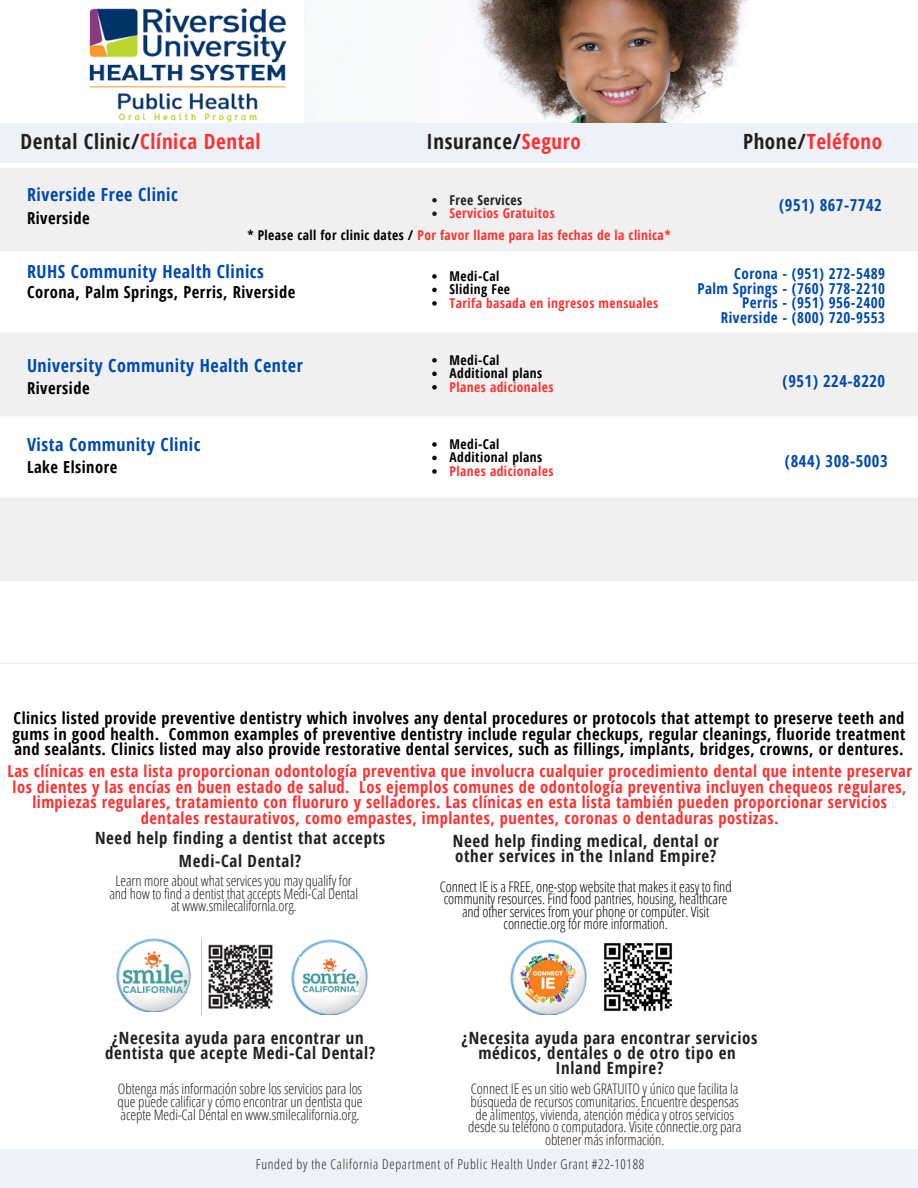
<style>
.page{position:relative;width:918px;height:1188px;background:#fff}
.page>*{position:absolute;margin:0;border:0;box-sizing:border-box;transform-origin:0 0}
.t1{font:700 21px "Open Sans Condensed";letter-spacing:.03em;color:#231f20}
.t2{font:700 21px "Open Sans Condensed";letter-spacing:.03em;color:#ff3131}
.t3{font:700 18px "Open Sans Condensed";letter-spacing:.03em;color:#004aad}
.t4{font:700 16.8px/15.1px "Open Sans Condensed";letter-spacing:.04em;color:#231f20;text-align:center}
.t5{font:700 16.5px/15.8px "Open Sans Condensed";letter-spacing:.03em;color:#ff3131;text-align:center}
.t6{font:700 16.5px/15.8px "Open Sans Condensed";letter-spacing:.03em;color:#000;text-align:justify}
.t7{font:700 16.5px "Open Sans Condensed";letter-spacing:.03em;color:#004aad}
.t8{font:700 15px/14.7px "Open Sans Condensed";letter-spacing:.03em;color:#004aad;text-align:right}
.t9{font:300 14.55px/12.6px "Open Sans Condensed";letter-spacing:-.005em;color:#231f20;text-align:center}
.t10{font:300 14.55px/12.6px "Open Sans Condensed";letter-spacing:-.005em;color:#000;text-align:center}
.t11{font:700 13.5px "Open Sans Condensed";letter-spacing:.03em;color:#ff3131}
.t12{font:300 13.5px "Open Sans Condensed";letter-spacing:.05em;color:#231f20}
.t13{font:700 13.5px "Open Sans Condensed";letter-spacing:.035em;color:#000}
.t14{font:700 13.5px "Open Sans Condensed";letter-spacing:.03em;color:#231f20}
.s1{color:#ff3131}
.s2{color:#231f20}
.s3{color:#000}
</style>
<div class="page">
<div style="left:0;top:123px;width:918px;height:39px;background:#edf1f8"></div>
<div style="left:0;top:1149px;width:918px;height:39px;background:#edf1f8"></div>
<img style="left:117px;top:938px;width:74px;height:74px">
<img style="left:291px;top:939px;width:76px;height:76px">
<img style="left:510px;top:939px;width:76px;height:76px">
<img style="left:124px;top:952px;width:62px;height:41px">
<img style="left:208px;top:944px;width:65px;height:65px">
<img style="left:300px;top:957px;width:59px;height:37px">
<img style="left:519px;top:952px;width:58px;height:53px">
<img style="left:604px;top:943px;width:68px;height:68px">
<img style="left:304px;top:0;width:443px;height:123px">
<img style="left:89px;top:8px;width:198px;height:115px">
<svg style="left:432px;top:198px;width:5px;height:5px"></svg>
<svg style="left:432px;top:212px;width:5px;height:4px"></svg>
<svg style="left:432px;top:274px;width:5px;height:5px"></svg>
<svg style="left:432px;top:288px;width:5px;height:4px"></svg>
<svg style="left:432px;top:301px;width:5px;height:5px"></svg>
<svg style="left:432px;top:358px;width:5px;height:5px"></svg>
<svg style="left:432px;top:372px;width:5px;height:4px"></svg>
<svg style="left:432px;top:385px;width:5px;height:5px"></svg>
<svg style="left:432px;top:442px;width:5px;height:5px"></svg>
<svg style="left:432px;top:456px;width:5px;height:4px"></svg>
<svg style="left:432px;top:469px;width:5px;height:5px"></svg>
<p class="t1" style="left:21px;top:127px;width:242px">Dental Clinic/<span class="s1">Clínica Dental</span></p>
<p class="t1" style="left:427px;top:127px;width:156px">Insurance/<span class="s1">Seguro</span></p>
<p class="t2" style="left:743px;top:127px;width:141px"><span class="s2">Phone/</span>Teléfono</p>
<p class="t3" style="left:27px;top:182px;width:152px">Riverside Free Clinic</p>
<p class="t6" style="left:27px;top:209px;width:64px">Riverside</p>
<p class="t14" style="left:450px;top:190px;width:74px">Free Services</p>
<h2 class="t11" style="left:450px;top:204px;width:107px">Servicios Gratuitos</h2>
<p class="t7" style="left:779px;top:194px;width:104px">(951) 867-7742</p>
<p class="t11" style="left:247px;top:225px;width:425px"><span class="s3">* Please call for clinic dates /</span> Por favor llame para las fechas de la clinica*</p>
<p class="t3" style="left:27px;top:259px;width:238px">RUHS Community Health Clinics</p>
<p class="t6" style="left:27px;top:284px;width:270px">Corona, Palm Springs, Perris, Riverside</p>
<h2 class="t13" style="left:450px;top:267px;width:51px">Medi-Cal</h2>
<h3 class="t13" style="left:450px;top:280px;width:62px">Sliding Fee</h3>
<h2 class="t11" style="left:450px;top:294px;width:210px">Tarifa basada en ingresos mensuales</h2>
<h2 class="t3" style="left:27px;top:353px;width:277px">University Community Health Center</h2>
<h2 class="t6" style="left:27px;top:380px;width:64px">Riverside</h2>
<p class="t3" style="left:27px;top:432px;width:175px">Vista Community Clinic</p>
<p class="t6" style="left:27px;top:459px;width:92px">Lake Elsinore</p>
<p class="t13" style="left:450px;top:350px;width:51px">Medi-Cal</p>
<p class="t13" style="left:450px;top:364px;width:94px">Additional plans</p>
<p class="t11" style="left:450px;top:377px;width:105px">Planes adicionales</p>
<p class="t13" style="left:450px;top:435px;width:51px">Medi-Cal</p>
<h2 class="t13" style="left:450px;top:448px;width:94px">Additional plans</h2>
<h2 class="t11" style="left:450px;top:462px;width:105px">Planes adicionales</h2>
<h2 class="t8" style="left:697px;top:266px;width:189px">Corona - (951) 272-5489<br>Palm Springs - (760) 778-2210<br>Perris - (951) 956-2400<br>Riverside - (800) 720-9553</h2>
<p class="t7" style="left:782px;top:369px;width:104px">(951) 224-8220</p>
<p class="t7" style="left:785px;top:450px;width:104px">(844) 308-5003</p>
<h2 class="t6" style="left:13px;top:710px;width:894px">Clinics listed provide preventive dentistry which involves any dental procedures or protocols that attempt to preserve teeth and gums in good health. Common examples of preventive dentistry include regular checkups, regular cleanings, fluoride treatment and sealants. Clinics listed may also provide restorative dental services, such as fillings, implants, bridges, crowns, or dentures.</h2>
<h4 class="t5" style="left:7px;top:763px;width:906px">Las clínicas en esta lista proporcionan odontología preventiva que involucra cualquier procedimiento dental que intente preservar los dientes y las encías en buen estado de salud. Los ejemplos comunes de odontología preventiva incluyen chequeos regulares, limpiezas regulares, tratamiento con fluoruro y selladores. Las clínicas en esta lista también pueden proporcionar servicios dentales restaurativos, como empastes, implantes, puentes, coronas o dentaduras postizas.</h4>
<h1 class="t4" style="left:95px;top:826px;width:292px;line-height:22.8px">Need help finding a dentist that accepts<br>Medi-Cal Dental?</h1>
<h1 class="t9" style="left:109px;top:874px;width:250px">Learn more about what services you may qualify for and how to find a dentist that accepts Medi-Cal Dental at www.smilecalifornia.org.</h1>
<h1 class="t4" style="left:105px;top:1030px;width:272px">¿Necesita ayuda para encontrar un dentista que acepte Medi-Cal Dental?</h1>
<p class="t9" style="left:118px;top:1082px;width:247px;text-align:justify">Obtenga más información sobre los servicios para los que puede calificar y cómo encontrar un dentista que acepte Medi-Cal Dental en www.smilecalifornia.org.</p>
<h2 class="t4" style="left:453px;top:832px;width:267px;text-align:left">Need help finding medical, dental or other services in the Inland Empire?</h2>
<h2 class="t10" style="left:440px;top:880px;width:294px">Connect IE is a FREE, one-stop website that makes it easy to find community resources. Find food pantries, housing, healthcare and other services from your phone or computer. Visit connectie.org for more information.</h2>
<h2 class="t4" style="left:462px;top:1030px;width:297px">¿Necesita ayuda para encontrar servicios médicos, dentales o de otro tipo en<br>Inland Empire?</h2>
<p class="t9" style="left:468px;top:1082px;width:275px">Connect IE es un sitio web GRATUITO y único que facilita la búsqueda de recursos comunitarios. Encuentre despensas de alimentos, vivienda, atención médica y otros servicios desde su teléfono o computadora. Visite connectie.org para obtener más información.</p>
<p class="t12" style="left:256px;top:1155px;width:390px">Funded by the California Department of Public Health Under Grant #22-10188</p>
</div>
